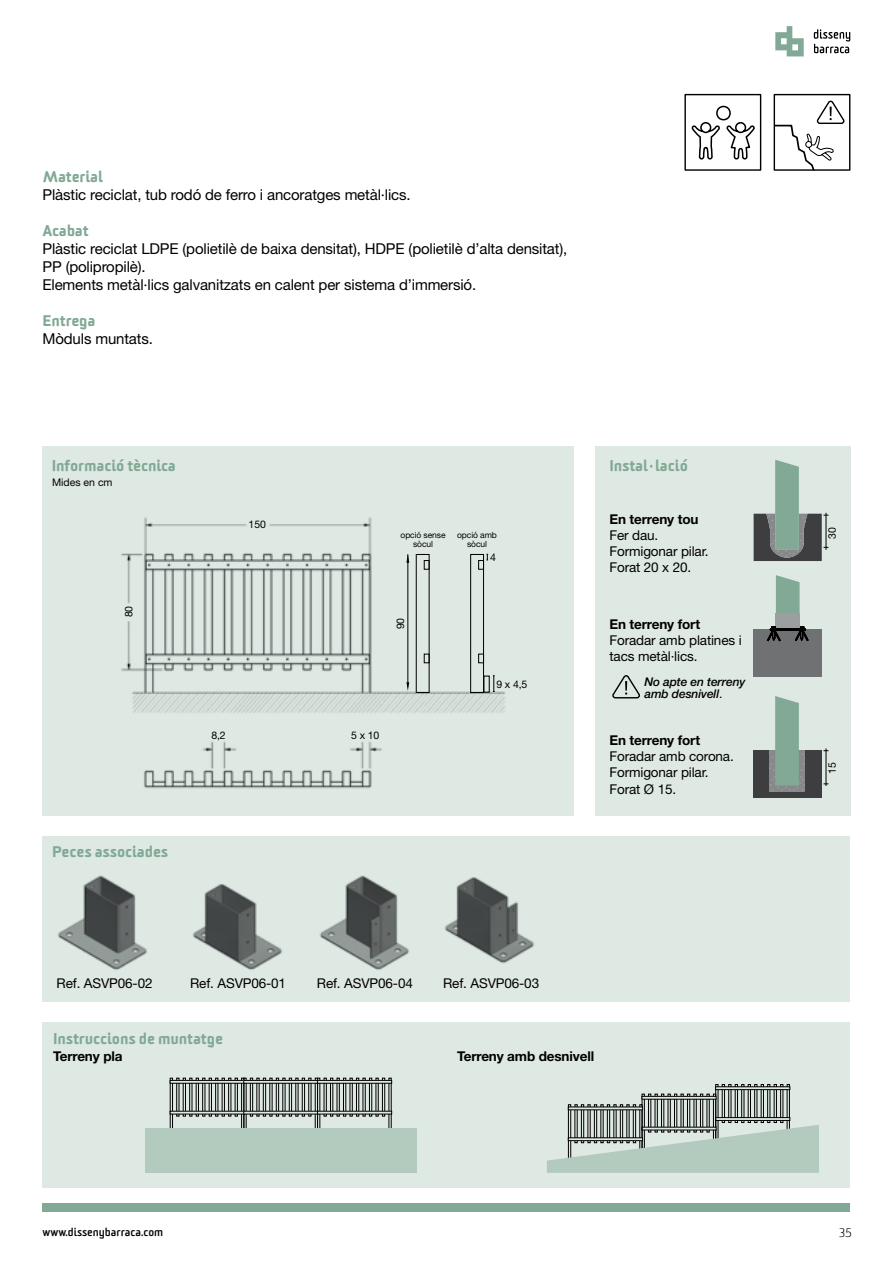
<style>
.page{position:relative;width:893px;height:1263px;background:#fff}
.page>*{position:absolute;margin:0;border:0;box-sizing:border-box;transform-origin:0 0}
.t1{font:15px/18px "Helvetica Neue LT Std";letter-spacing:-.01em;color:#000}
.t2{font:900 15px "Sommet Rounded";letter-spacing:-.01em;color:#82a996}
.t3{font:13.5px/16.2px "Helvetica Neue LT Std";letter-spacing:-.01em;color:#000}
.t4{font:700 13.5px "Helvetica Neue LT Std";letter-spacing:-.01em;color:#000}
.t5{font:italic 500 12px/12px "Helvetica Neue LT Std";letter-spacing:-.01em;color:#000}
.t6{font:300 12px "Sommet Rounded";color:#000}
.t7{font:700 10.95px "Sommet Rounded";color:#000}
.t8{font:10.5px "Helvetica Neue LT Std";letter-spacing:-.01em;color:#000}
.t9{font:8.55px/9px "Helvetica Neue LT Std";letter-spacing:-.01em;color:#000;text-align:center}
.s1{font-weight:400;font-style:normal}
</style>
<div class="page">
<div style="left:43px;top:1204px;width:807px;height:8px;background:#82a996"></div>
<svg style="left:775px;top:26px;width:29px;height:30px"></svg>
<svg style="left:814px;top:29px;width:36px;height:24px"></svg>
<div style="left:595px;top:446px;width:255px;height:370px;background:#dfe9e3"></div>
<div style="left:42px;top:446px;width:532px;height:370px;background:#dfe9e3"></div>
<div style="left:684px;top:94px;width:77px;height:77px;border:1px solid #000"></div>
<svg style="left:690px;top:105px;width:66px;height:66px"></svg>
<div style="left:42px;top:1022px;width:808px;height:165px;background:#dfe9e3"></div>
<div style="left:774px;top:94px;width:76px;height:77px;border:1px solid #000"></div>
<svg style="left:773px;top:98px;width:72px;height:73px"></svg>
<div style="left:754px;top:750px;width:68px;height:47px;background:#3e3d40"></div>
<svg style="left:769px;top:696px;width:36px;height:96px"></svg>
<div style="left:170px;top:1078px;width:3px;height:54px;border:1px solid #000"></div>
<div style="left:183px;top:1078px;width:3px;height:38px;border:1px solid #000"></div>
<div style="left:189px;top:1078px;width:3px;height:38px;border:1px solid #000"></div>
<div style="left:196px;top:1078px;width:3px;height:38px;border:1px solid #000"></div>
<div style="left:202px;top:1078px;width:3px;height:38px;border:1px solid #000"></div>
<div style="left:209px;top:1078px;width:3px;height:38px;border:1px solid #000"></div>
<div style="left:215px;top:1078px;width:3px;height:38px;border:1px solid #000"></div>
<div style="left:222px;top:1078px;width:3px;height:38px;border:1px solid #000"></div>
<div style="left:228px;top:1078px;width:3px;height:38px;border:1px solid #000"></div>
<div style="left:235px;top:1078px;width:3px;height:38px;border:1px solid #000"></div>
<div style="left:241px;top:1078px;width:3px;height:54px;border:1px solid #000"></div>
<div style="left:170px;top:1080px;width:75px;height:3px;border:1px solid #000"></div>
<div style="left:250px;top:1078px;width:3px;height:38px;border:1px solid #000"></div>
<div style="left:263px;top:1078px;width:3px;height:38px;border:1px solid #000"></div>
<div style="left:276px;top:1078px;width:3px;height:38px;border:1px solid #000"></div>
<div style="left:289px;top:1078px;width:3px;height:38px;border:1px solid #000"></div>
<div style="left:302px;top:1078px;width:3px;height:38px;border:1px solid #000"></div>
<div style="left:244px;top:1080px;width:74px;height:3px;border:1px solid #000"></div>
<div style="left:317px;top:1078px;width:3px;height:54px;border:1px solid #000"></div>
<div style="left:330px;top:1078px;width:3px;height:38px;border:1px solid #000"></div>
<div style="left:343px;top:1078px;width:3px;height:38px;border:1px solid #000"></div>
<div style="left:356px;top:1078px;width:3px;height:38px;border:1px solid #000"></div>
<div style="left:369px;top:1078px;width:3px;height:38px;border:1px solid #000"></div>
<div style="left:382px;top:1078px;width:3px;height:38px;border:1px solid #000"></div>
<div style="left:317px;top:1080px;width:75px;height:3px;border:1px solid #000"></div>
<div style="left:145px;top:1128px;width:272px;height:44px;background:#b3cabe"></div>
<div style="left:722px;top:1084px;width:3px;height:39px;border:1px solid #000"></div>
<div style="left:728px;top:1084px;width:3px;height:39px;border:1px solid #000"></div>
<div style="left:735px;top:1084px;width:3px;height:39px;border:1px solid #000"></div>
<div style="left:741px;top:1084px;width:3px;height:39px;border:1px solid #000"></div>
<div style="left:748px;top:1084px;width:3px;height:39px;border:1px solid #000"></div>
<div style="left:754px;top:1084px;width:3px;height:39px;border:1px solid #000"></div>
<div style="left:761px;top:1084px;width:3px;height:39px;border:1px solid #000"></div>
<div style="left:767px;top:1084px;width:3px;height:39px;border:1px solid #000"></div>
<div style="left:774px;top:1084px;width:3px;height:39px;border:1px solid #000"></div>
<div style="left:780px;top:1084px;width:3px;height:39px;border:1px solid #000"></div>
<div style="left:787px;top:1084px;width:3px;height:55px;border:1px solid #000"></div>
<div style="left:715px;top:1086px;width:75px;height:4px;border:1px solid #000"></div>
<div style="left:715px;top:1117px;width:75px;height:3px;border:1px solid #000"></div>
<div style="left:642px;top:1094px;width:2px;height:54px;border:1px solid #000"></div>
<div style="left:648px;top:1094px;width:3px;height:38px;border:1px solid #000"></div>
<div style="left:661px;top:1094px;width:3px;height:38px;border:1px solid #000"></div>
<div style="left:674px;top:1094px;width:3px;height:38px;border:1px solid #000"></div>
<div style="left:687px;top:1094px;width:3px;height:38px;border:1px solid #000"></div>
<div style="left:700px;top:1094px;width:3px;height:38px;border:1px solid #000"></div>
<div style="left:713px;top:1094px;width:3px;height:54px;border:1px solid #000"></div>
<div style="left:642px;top:1096px;width:74px;height:3px;border:1px solid #000"></div>
<div style="left:568px;top:1104px;width:3px;height:55px;border:1px solid #000"></div>
<div style="left:581px;top:1104px;width:3px;height:39px;border:1px solid #000"></div>
<div style="left:594px;top:1104px;width:3px;height:39px;border:1px solid #000"></div>
<div style="left:607px;top:1104px;width:3px;height:39px;border:1px solid #000"></div>
<div style="left:620px;top:1104px;width:3px;height:39px;border:1px solid #000"></div>
<div style="left:633px;top:1104px;width:3px;height:39px;border:1px solid #000"></div>
<svg style="left:547px;top:1125px;width:272px;height:48px"></svg>
<img style="left:121px;top:517px;width:385px;height:272px">
<svg style="left:754px;top:460px;width:74px;height:101px"></svg>
<div style="left:416px;top:554px;width:13px;height:139px;border:1px solid #000"></div>
<div style="left:470px;top:554px;width:14px;height:139px;border:1px solid #000"></div>
<div style="left:483px;top:675px;width:7px;height:18px;border:1px solid #040404"></div>
<hr style="left:408px;top:554px;width:1px;height:130px;background:#000">
<svg style="left:406px;top:554px;width:3px;height:9px"></svg>
<svg style="left:406px;top:682px;width:3px;height:9px"></svg>
<div style="left:478px;top:560px;width:6px;height:10px;border:1px solid #000"></div>
<div style="left:424px;top:560px;width:5px;height:10px;border:1px solid #000"></div>
<div style="left:478px;top:654px;width:6px;height:9px;border:1px solid #000"></div>
<svg style="left:486px;top:554px;width:2px;height:7px"></svg>
<svg style="left:493px;top:675px;width:2px;height:17px"></svg>
<div style="left:43px;top:836px;width:807px;height:166px;background:#dfe9e3"></div>
<img style="left:192px;top:884px;width:91px;height:86px">
<img style="left:319px;top:875px;width:91px;height:96px">
<img style="left:57px;top:875px;width:91px;height:96px">
<img style="left:444px;top:877px;width:91px;height:87px">
<hr style="left:826px;top:748px;width:1px;height:38px;background:#000">
<div style="left:754px;top:629px;width:68px;height:48px;background:#707172"></div>
<svg style="left:767px;top:575px;width:42px;height:66px"></svg>
<svg style="left:612px;top:675px;width:28px;height:24px"></svg>
<p class="t2" style="left:43px;top:167px;width:62px">Material</p>
<p class="t1" style="left:43px;top:185px;width:370px">Plàstic reciclat, tub rodó de ferro i ancoratges metàl·lics.</p>
<p class="t2" style="left:43px;top:221px;width:48px">Acabat</p>
<p class="t1" style="left:43px;top:239px;width:526px">Plàstic reciclat LDPE (polietilè de baixa densitat), HDPE (polietilè d’alta densitat),<br>PP (polipropilè).<br>Elements metàl·lics galvanitzats en calent per sistema d’immersió.</p>
<p class="t2" style="left:43px;top:311px;width:55px">Entrega</p>
<p class="t1" style="left:43px;top:329px;width:112px">Mòduls muntats.</p>
<p class="t2" style="left:52px;top:456px;width:126px">Informació tècnica</p>
<p class="t8" style="left:52px;top:476px;width:62px">Mides en cm</p>
<p class="t8" style="left:123px;top:617px;width:13px;rotate:-90deg">80</p>
<p class="t8" style="left:249px;top:518px;width:19px">150</p>
<p class="t9" style="left:401px;top:531px;width:47px">opció sense sòcul</p>
<p class="t9" style="left:457px;top:531px;width:41px">opció amb sòcul</p>
<p class="t8" style="left:490px;top:550px;width:7px">4</p>
<p class="t8" style="left:394px;top:629px;width:13px;rotate:-90deg">90</p>
<p class="t8" style="left:211px;top:729px;width:16px">8,2</p>
<p class="t8" style="left:351px;top:729px;width:30px">5 x 10</p>
<p class="t8" style="left:496px;top:678px;width:33px">9 x 4,5</p>
<p class="t2" style="left:52px;top:842px;width:118px">Peces associades</p>
<p class="t2" style="left:609px;top:456px;width:80px">Instal·lació</p>
<p class="t4" style="left:609px;top:511px;width:91px">En terreny tou</p>
<p class="t3" style="left:609px;top:527px;width:101px">Fer dau.<br>Formigonar pilar.<br>Forat 20 x 20.</p>
<p class="t4" style="left:609px;top:616px;width:92px">En terreny fort</p>
<p class="t3" style="left:609px;top:632px;width:134px">Foradar amb platines i tacs metàl·lics.</p>
<p class="t5" style="left:644px;top:675px;width:103px">No apte en terreny amb desnivell<span class="s1">.</span></p>
<p class="t4" style="left:609px;top:732px;width:92px">En terreny fort</p>
<p class="t3" style="left:609px;top:748px;width:126px">Foradar amb corona.<br>Formigonar pilar.<br>Forat Ø 15.</p>
<p class="t3" style="left:57px;top:975px;width:98px">Ref. ASVP06-02</p>
<p class="t3" style="left:190px;top:975px;width:98px">Ref. ASVP06-01</p>
<p class="t3" style="left:317px;top:975px;width:98px">Ref. ASVP06-04</p>
<p class="t3" style="left:443px;top:975px;width:98px">Ref. ASVP06-03</p>
<p class="t2" style="left:53px;top:1028px;width:171px">Instruccions de muntatge</p>
<p class="t4" style="left:53px;top:1048px;width:71px">Terreny pla</p>
<p class="t4" style="left:457px;top:1048px;width:139px">Terreny amb desnivell</p>
<p class="t8" style="left:826px;top:539px;width:13px;rotate:-90deg">30</p>
<p class="t8" style="left:826px;top:774px;width:13px;rotate:-90deg">15</p>
<p class="t7" style="left:43px;top:1225px;width:122px">www.dissenybarraca.com</p>
<p class="t6" style="left:839px;top:1224px;width:14px">35</p>
</div>
